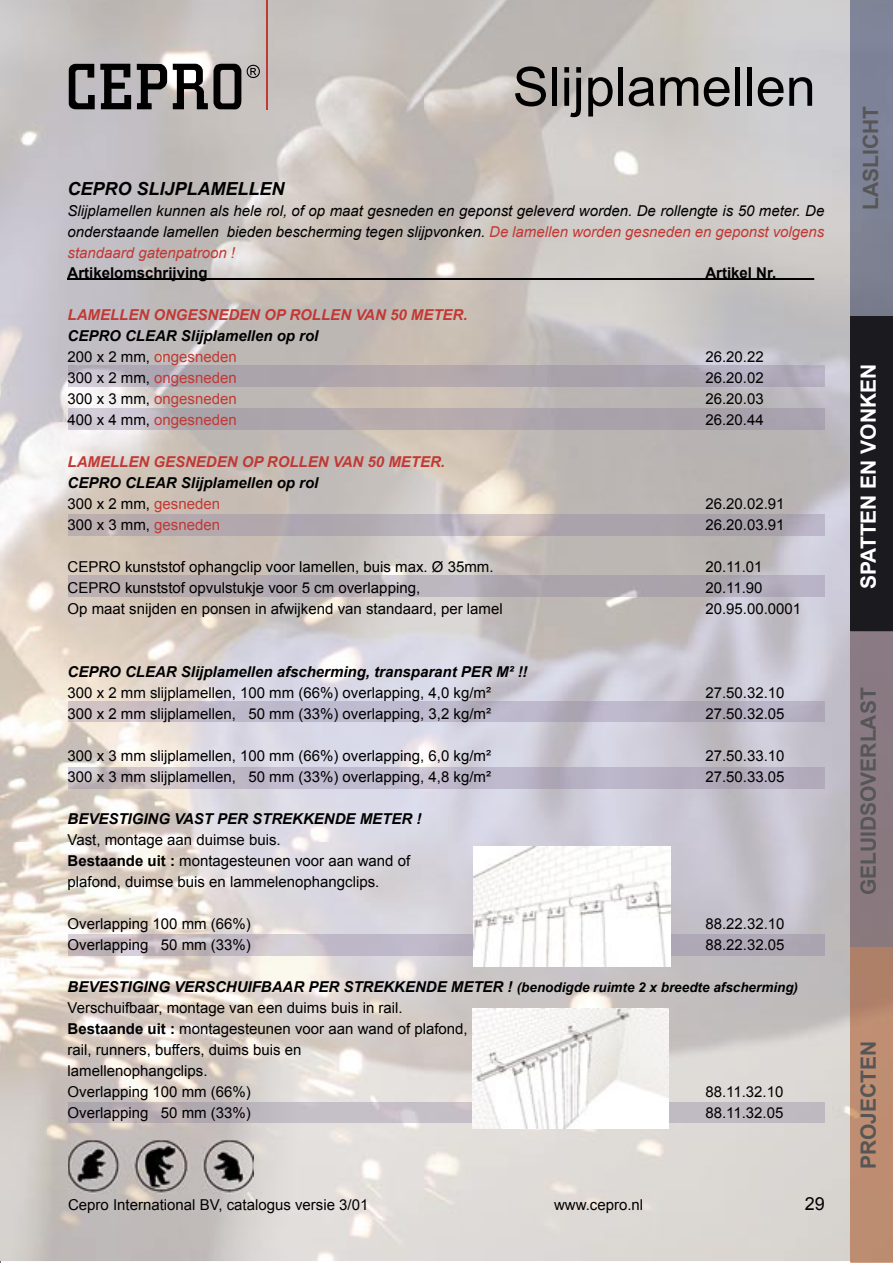
<style>
.page{position:relative;width:893px;height:1263px;background:#fff}
.page>*{position:absolute;margin:0;border:0;box-sizing:border-box;transform-origin:0 0}
.t1{font:54px "Arial";color:#000}
.t2{font:700 21px "Arial";color:#565656}
.t3{font:700 21px "Arial";color:#fff}
.t4{font:italic 700 18px "Arial";color:#000}
.t5{font:18px "Arial";color:#000}
.t6{font:15px/21px "Arial";color:#000}
.t7{font:italic 15px/21px "Arial";color:#000;text-align:justify}
.t8{font:italic 700 15px/21px "Arial";color:#000}
.t9{font:italic 700 15px "Arial";color:#c23834}
.t10{font:15px "Arial";color:#c23834}
.t11{font:700 15px "Arial";color:#000}
.s1{color:#c23834}
.s2{font-weight:400;font-style:normal}
.s3{font-weight:400;font-style:normal;color:#c23834}
.s4{color:#000}
.s5{font-weight:700}
.s6{font-weight:700;font-style:italic}
.s7{font-weight:700;font-style:italic;font-size:13.5px}
</style>
<div class="page">
<img style="left:0;top:0;width:424px;height:1261px">
<img style="left:424px;top:0;width:426px;height:1261px">
<svg style="left:69px;top:64px;width:191px;height:45px;background:#737070"></svg>
<hr style="left:266px;top:0;width:1px;height:110px;background:#c23834">
<img style="left:68px;top:1140px;width:186px;height:53px">
<div style="left:850px;top:316px;width:43px;height:315px;background:#1b1a1f"></div>
<div style="left:850px;top:631px;width:43px;height:316px;background:#897a81"></div>
<svg style="left:850px;top:948px;width:43px;height:315px;background:#ba8a6f"></svg>
<img style="left:850px;top:947px;width:43px;height:1px">
<img style="left:68px;top:408px;width:757px;height:21px">
<img style="left:68px;top:366px;width:757px;height:20px">
<img style="left:68px;top:514px;width:757px;height:21px">
<img style="left:68px;top:576px;width:757px;height:20px">
<img style="left:68px;top:701px;width:757px;height:21px">
<img style="left:68px;top:767px;width:757px;height:21px">
<img style="left:68px;top:935px;width:757px;height:20px">
<img style="left:68px;top:1102px;width:757px;height:21px">
<img style="left:474px;top:847px;width:196px;height:120px">
<img style="left:472px;top:1008px;width:197px;height:120px">
<hr style="left:68px;top:278px;width:140px;height:2px;background:#000">
<hr style="left:208px;top:278px;width:497px;height:2px;background:#000">
<hr style="left:705px;top:278px;width:71px;height:2px;background:#000">
<hr style="left:776px;top:278px;width:37px;height:2px;background:#000">
<h1 class="t1" style="left:513px;top:50px;width:305px">Slijplamellen</h1>
<p class="t4" style="left:68px;top:176px;width:219px">CEPRO SLlJPLAMELLEN</p>
<p class="t7" style="left:68px;top:200px;width:758px">Slijplamellen kunnen als hele rol, of op maat gesneden en geponst geleverd worden. De rollengte is 50 meter. De onderstaande lamellen bieden bescherming tegen slijpvonken. <span class="s1">De lamellen worden gesneden en geponst volgens standaard gatenpatroon !</span></p>
<p class="t11" style="left:68px;top:262px;width:142px">Artikelomschrijving</p>
<p class="t11" style="left:705px;top:262px;width:72px">Artikel Nr.</p>
<p class="t9" style="left:68px;top:304px;width:402px">LAMELLEN ONGESNEDEN OP ROLLEN VAN 50 METER.</p>
<p class="t8" style="left:68px;top:325px;width:252px">CEPRO CLEAR Slijplamellen op rol<br><span class="s2">200 x 2 mm,</span> <span class="s3">ongesneden</span></p>
<p class="t6" style="left:705px;top:346px;width:60px">26.20.22</p>
<p class="t10" style="left:68px;top:367px;width:171px"><span class="s4">300 x 2 mm,</span> ongesneden</p>
<p class="t6" style="left:705px;top:367px;width:60px">26.20.02</p>
<p class="t10" style="left:68px;top:388px;width:171px"><span class="s4">300 x 3 mm,</span> ongesneden</p>
<p class="t6" style="left:705px;top:388px;width:60px">26.20.03</p>
<p class="t10" style="left:68px;top:409px;width:171px"><span class="s4">400 x 4 mm,</span> ongesneden</p>
<p class="t6" style="left:705px;top:409px;width:60px">26.20.44</p>
<p class="t9" style="left:68px;top:451px;width:379px">LAMELLEN GESNEDEN OP ROLLEN VAN 50 METER.</p>
<p class="t8" style="left:68px;top:472px;width:252px">CEPRO CLEAR Slijplamellen op rol<br><span class="s2">300 x 2 mm,</span> <span class="s3">gesneden</span></p>
<p class="t6" style="left:705px;top:493px;width:81px">26.20.02.91</p>
<p class="t6" style="left:68px;top:514px;width:154px">300 x 3 mm, <span class="s1">gesneden</span></p>
<p class="t6" style="left:705px;top:514px;width:81px">26.20.03.91</p>
<p class="t6" style="left:68px;top:556px;width:427px">CEPRO kunststof ophangclip voor lamellen, buis max. Ø 35mm.</p>
<p class="t6" style="left:705px;top:556px;width:59px">20.11.01</p>
<p class="t6" style="left:68px;top:577px;width:354px">CEPRO kunststof opvulstukje voor 5 cm overlapping,</p>
<p class="t6" style="left:705px;top:577px;width:59px">20.11.90</p>
<p class="t6" style="left:68px;top:598px;width:437px">Op maat snijden en ponsen in afwijkend van standaard, per lamel</p>
<p class="t6" style="left:705px;top:598px;width:97px">20.95.00.0001</p>
<p class="t8" style="left:68px;top:661px;width:462px">CEPRO CLEAR Slijplamellen afscherming, transparant PER M² !!</p>
<p class="t6" style="left:68px;top:682px;width:425px">300 x 2 mm slijplamellen, 100 mm (66%) overlapping, 4,0 kg/m²</p>
<p class="t6" style="left:705px;top:682px;width:81px">27.50.32.10</p>
<p class="t6" style="left:68px;top:703px;width:425px">300 x 2 mm slijplamellen, 50 mm (33%) overlapping, 3,2 kg/m²</p>
<p class="t6" style="left:705px;top:703px;width:81px">27.50.32.05</p>
<p class="t6" style="left:68px;top:745px;width:425px">300 x 3 mm slijplamellen, 100 mm (66%) overlapping, 6,0 kg/m²</p>
<p class="t6" style="left:705px;top:745px;width:81px">27.50.33.10</p>
<p class="t6" style="left:68px;top:766px;width:425px">300 x 3 mm slijplamellen, 50 mm (33%) overlapping, 4,8 kg/m²</p>
<p class="t6" style="left:705px;top:766px;width:81px">27.50.33.05</p>
<p class="t8" style="left:68px;top:808px;width:355px">BEVESTIGING VAST PER STREKKENDE METER !</p>
<p class="t6" style="left:68px;top:829px;width:344px">Vast, montage aan duimse buis.<br><span class="s5">Bestaande uit :</span> montagesteunen voor aan wand of plafond, duimse buis en lammelenophangclips.</p>
<p class="t6" style="left:68px;top:913px;width:185px">Overlapping 100 mm (66%)</p>
<p class="t6" style="left:705px;top:913px;width:81px">88.22.32.10</p>
<p class="t6" style="left:68px;top:934px;width:185px">Overlapping 50 mm (33%)</p>
<p class="t6" style="left:705px;top:934px;width:81px">88.22.32.05</p>
<p class="t6" style="left:68px;top:976px;width:732px"><span class="s6">BEVESTIGING VERSCHUIFBAAR PER STREKKENDE METER !</span> <span class="s7">(benodigde ruimte 2 x breedte afscherming)<br></span>Verschuifbaar, montage van een duims buis in rail.<br><span class="s5">Bestaande uit :</span> montagesteunen voor aan wand of plafond,<br>rail, runners, buffers, duims buis en<br>lamellenophangclips.<br>Overlapping 100 mm (66%)</p>
<p class="t6" style="left:705px;top:1081px;width:80px">88.11.32.10</p>
<p class="t6" style="left:68px;top:1102px;width:185px">Overlapping 50 mm (33%)</p>
<p class="t6" style="left:705px;top:1102px;width:80px">88.11.32.05</p>
<p class="t6" style="left:68px;top:1194px;width:302px">Cepro International BV, catalogus versie 3/01</p>
<p class="t6" style="left:554px;top:1194px;width:91px">www.cepro.nl</p>
<p class="t5" style="left:805px;top:1192px;width:22px">29</p>
<h2 class="t2" style="left:856px;top:210px;width:105px;rotate:-90deg">LASLICHT</h2>
<h2 class="t3" style="left:854px;top:589px;width:227px;rotate:-90deg">SPATTEN EN VONKEN</h2>
<h2 class="t2" style="left:854px;top:895px;width:209px;rotate:-90deg">GELUIDSOVERLAST</h2>
<h2 class="t2" style="left:854px;top:1169px;width:130px;rotate:-90deg">PROJECTEN</h2>
</div>
